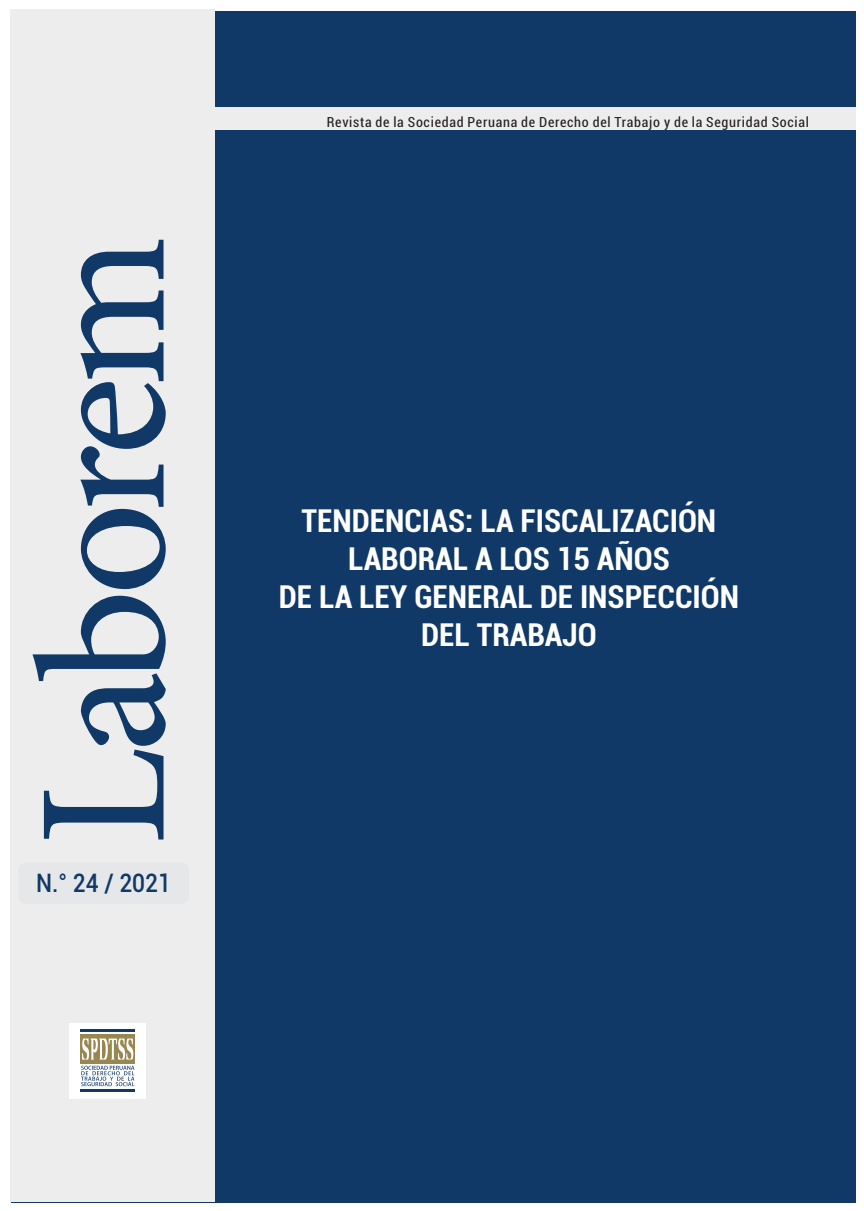
<style>
.page{position:relative;width:864px;height:1211px;background:#fff}
.page>*{position:absolute;margin:0;border:0;box-sizing:border-box;transform-origin:0 0}
.t1{font:183.92px "Minion Pro";letter-spacing:-.05em;color:#103968}
.t2{font:700 condensed 31.5px/37.8px "Roboto";color:#fff;text-align:center}
.t3{font:condensed 26.25px "Roboto";letter-spacing:-.045em;color:#103968}
.t4{font:500 25.55px "Roboto";color:#113968;scale:.89 1}
.t5{font:condensed 14px "Roboto";letter-spacing:.055em;color:#231f20}
</style>
<div class="page">
<div style="left:11px;top:11px;width:843px;height:1190px;background:#103968"></div>
<div style="left:10px;top:9px;width:205px;height:1192px;background:#ededee"></div>
<div style="left:69px;top:1022px;width:76px;height:76px;background:#fff"></div>
<hr style="left:80px;top:1029px;width:55px;height:3px;background:#103968">
<hr style="left:80px;top:1089px;width:55px;height:2px;background:#103968">
<div style="left:80px;top:1034px;width:55px;height:29px;background:#988750"></div>
<svg style="left:82px;top:1038px;width:51px;height:21px"></svg>
<svg style="left:81px;top:1065px;width:53px;height:21px"></svg>
<div style="left:192px;top:108px;width:663px;height:22px;background:#ededee"></div>
<div style="left:18px;top:862px;width:171px;height:41px;background:#e6e7e9;border-radius:7px"></div>
<h1 class="t1" style="left:-19px;top:846px;width:612px;rotate:-90deg">Laborem</h1>
<p class="t3" style="left:47px;top:864px;width:130px">N.° 22 / 2020</p>
<p class="t4" style="left:36px;top:864px;width:153px">N.° 24 / 2021</p>
<p class="t5" style="left:326px;top:112px;width:483px">Revista de la Sociedad Peruana de Derecho del Trabajo y de la Seguridad Social</p>
<p class="t2" style="left:279px;top:501px;width:461px">TENDENCIAS: LA FISCALIZACIÓN<br>LABORAL A LOS 15 AÑOS<br>DE LA LEY GENERAL DE INSPECCIÓN<br>DEL TRABAJO</p>
</div>
